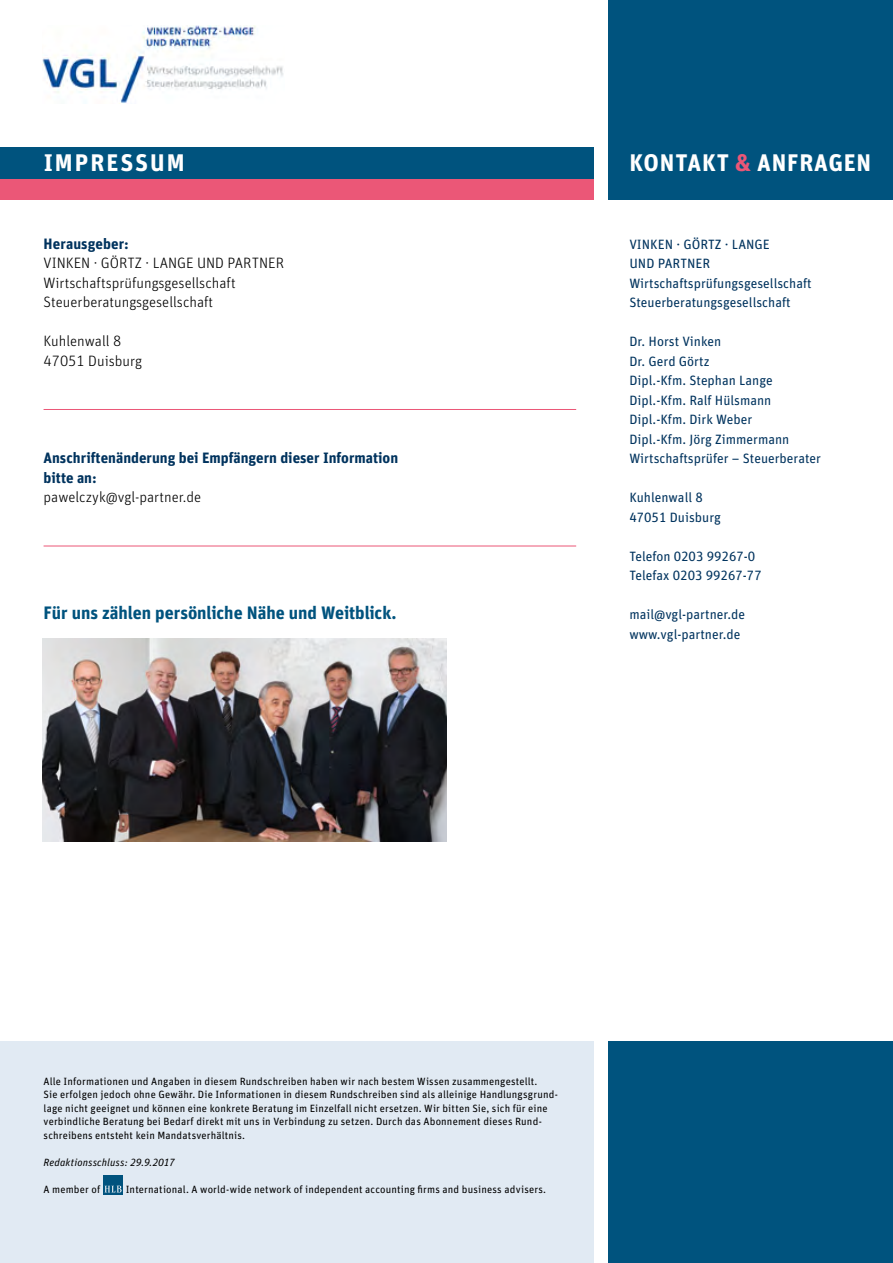
<style>
.page{position:relative;width:893px;height:1263px;background:#fff}
.page>*{position:absolute;margin:0;border:0;box-sizing:border-box;transform-origin:0 0}
.t1{font:700 24px "Unit Pro";letter-spacing:.035em;color:#fff}
.t2{font:700 24px "Unit Pro";letter-spacing:.085em;color:#fff}
.t3{font:700 18px "Unit Pro";letter-spacing:-.005em;color:#00537e}
.t4{font:300 15px/19.5px "Unit Pro";color:#000}
.t5{font:700 15px/19.5px "Unit Pro";color:#00335e}
.t6{font:13.5px/19.5px "Unit Pro";color:#00335e}
.t7{font:10.5px/13.5px "Unit Pro";letter-spacing:.015em;color:#000}
.t8{font:italic 10.5px "Unit Pro";letter-spacing:.01em;color:#000}
.s1{color:#eb5777}
</style>
<div class="page">
<div style="left:0;top:1042px;width:593px;height:221px;background:#e1eaf3"></div>
<div style="left:608px;top:1042px;width:285px;height:221px;background:#00537e"></div>
<div style="left:103px;top:1175px;width:20px;height:19px;background:#00537e"></div>
<svg style="left:105px;top:1185px;width:17px;height:7px"></svg>
<div style="left:0;top:147px;width:593px;height:32px;background:#00537e"></div>
<div style="left:0;top:179px;width:593px;height:21px;background:#eb5777"></div>
<div style="left:608px;top:0;width:285px;height:200px;background:#00537e"></div>
<hr style="left:44px;top:409px;width:532px;height:1px;background:#eb5777">
<hr style="left:44px;top:546px;width:532px;height:1px;background:#eb5777">
<img style="left:43px;top:26px;width:241px;height:77px">
<img style="left:43px;top:639px;width:403px;height:202px">
<h1 class="t2" style="left:44px;top:147px;width:143px">IMPRESSUM</h1>
<h3 class="t5" style="left:44px;top:234px;width:87px">Herausgeber:</h3>
<h3 class="t4" style="left:44px;top:253px;width:242px">VINKEN · GÖRTZ · LANGE UND PARTNER<br>Wirtschaftsprüfungsgesellschaft<br>Steuerberatungsgesellschaft</h3>
<h3 class="t4" style="left:44px;top:331px;width:100px">Kuhlenwall 8<br>47051 Duisburg</h3>
<h3 class="t5" style="left:44px;top:448px;width:356px">Anschriftenänderung bei Empfängern dieser Information bitte an:</h3>
<h3 class="t4" style="left:44px;top:487px;width:159px">pawelczyk@vgl-partner.de</h3>
<h2 class="t3" style="left:44px;top:601px;width:355px">Für uns zählen persönliche Nähe und Weitblick.</h2>
<h1 class="t1" style="left:629px;top:147px;width:243px">KONTAKT <span class="s1">&amp;</span> ANFRAGEN</h1>
<p class="t6" style="left:629px;top:234px;width:184px">VINKEN · GÖRTZ · LANGE<br>UND PARTNER<br>Wirtschaftsprüfungsgesellschaft<br>Steuerberatungsgesellschaft</p>
<p class="t6" style="left:629px;top:332px;width:193px">Dr. Horst Vinken<br>Dr. Gerd Görtz<br>Dipl.-Kfm. Stephan Lange<br>Dipl.-Kfm. Ralf Hülsmann<br>Dipl.-Kfm. Dirk Weber<br>Dipl.-Kfm. Jörg Zimmermann<br>Wirtschaftsprüfer – Steuerberater</p>
<p class="t6" style="left:629px;top:488px;width:93px">Kuhlenwall 8<br>47051 Duisburg</p>
<p class="t6" style="left:629px;top:546px;width:134px">Telefon 0203 99267-0<br>Telefax 0203 99267-77</p>
<p class="t6" style="left:629px;top:605px;width:117px">mail@vgl-partner.de www.vgl-partner.de</p>
<p class="t7" style="left:44px;top:1074px;width:516px">Alle Informationen und Angaben in diesem Rundschreiben haben wir nach bestem Wissen zusammengestellt.<br>Sie erfolgen jedoch ohne Gewähr. Die Informationen in diesem Rundschreiben sind als alleinige Handlungsgrund&shy;lage nicht geeignet und können eine konkrete Beratung im Einzelfall nicht ersetzen. Wir bitten Sie, sich für eine verbindliche Beratung bei Bedarf direkt mit uns in Verbindung zu setzen. Durch das Abonnement dieses Rund&shy;schreibens entsteht kein Mandatsverhältnis.</p>
<p class="t8" style="left:44px;top:1156px;width:133px">Redaktionsschluss: 29.9.2017</p>
<p class="t7" style="left:44px;top:1182px;width:58px">A member of</p>
<p class="t7" style="left:126px;top:1182px;width:422px">International. A world-wide network of independent accounting firms and business advisers.</p>
</div>
